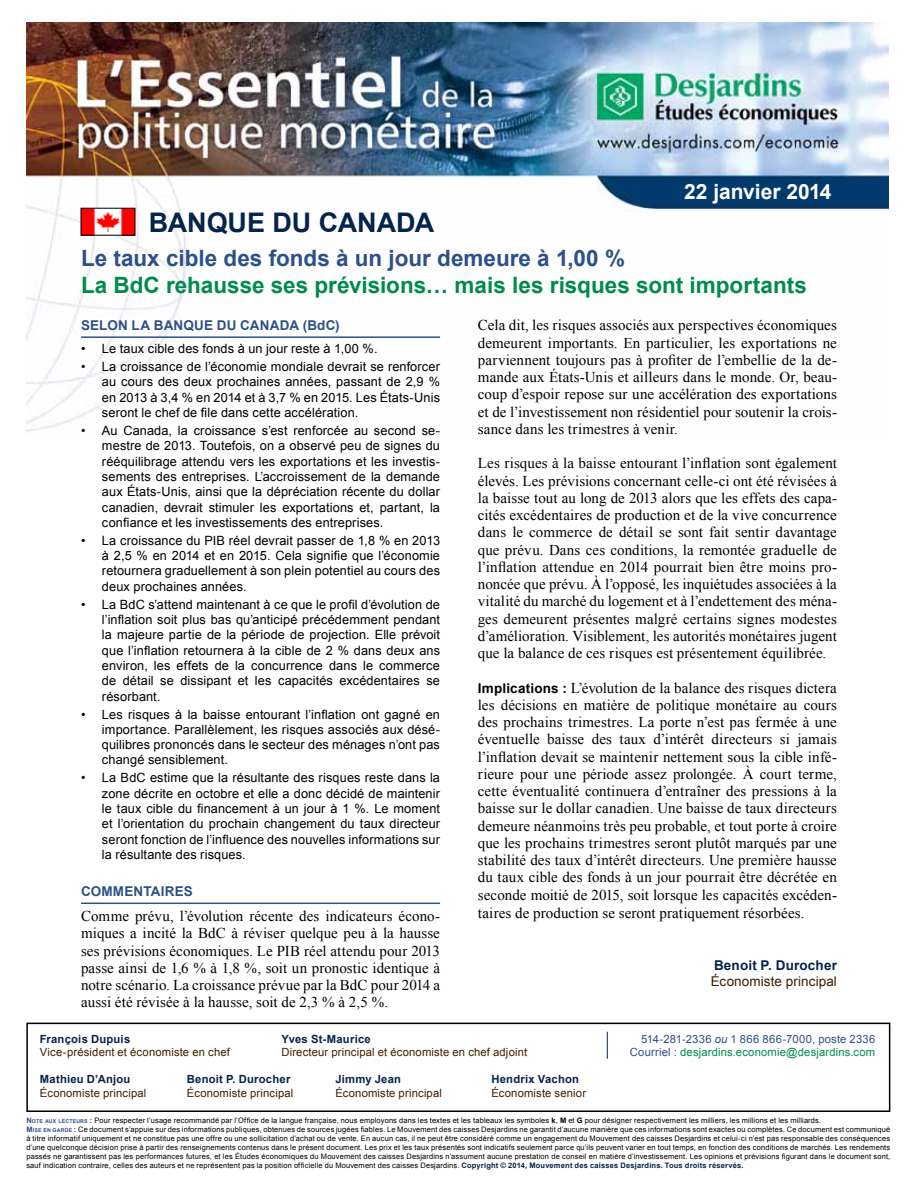
<style>
.page{position:relative;width:918px;height:1188px;background:#fff}
.page>*{position:absolute;margin:0;border:0;box-sizing:border-box;transform-origin:0 0}
.t1{font:700 27px "Arial";letter-spacing:-.005em;color:#05234b}
.t2{font:700 22.5px "Arial";color:#008b4d}
.t3{font:700 22.5px "Arial";color:#2d5088}
.t4{font:700 21px "Arial";color:#fff}
.t5{font:15px/17.2px "Times New Roman";letter-spacing:.005em;color:#000;text-align:justify}
.t6{font:700 13.5px "Arial";letter-spacing:.01em;color:#2d5088}
.t7{font:13.5px "Arial";letter-spacing:.005em;color:#401f00}
.t8{font:700 13.5px "Arial";letter-spacing:.015em;color:#05234b}
.t9{font:12.75px/15.3px "Arial";letter-spacing:.01em;color:#000;text-align:justify}
.t10{font:11.25px "Arial";letter-spacing:.015em;color:#401f00}
.t11{font:700 11.25px "Arial";letter-spacing:.02em;color:#05234b}
.t12{font:11.25px "Arial";letter-spacing:.015em;color:#008b4d}
.t13{font:11.25px "Arial";letter-spacing:.015em;color:#2d5088}
.t14{font:7.5px/9px "Arial";letter-spacing:.02em;color:#000}
.s1{font-family:"Arial";font-weight:700;font-size:13.5px}
.s2{font-style:italic}
.s3{color:#2d5088}
.s4{font-weight:700;color:#2d5088}
.s5{font-weight:700;font-size:5.25px;color:#2d5088}
.s6{font-weight:700}
.s7{font-weight:700;color:#05234b}
</style>
<div class="page">
<img style="left:26px;top:23px;width:862px;height:409px">
<div style="left:26px;top:1023px;width:864px;height:89px;border:2px solid #000"></div>
<svg style="left:607px;top:1032px;width:1px;height:27px"></svg>
<img style="left:83px;top:210px;width:50px;height:23px">
<hr style="left:81px;top:336px;width:359px;height:2px;background:#2d5088">
<hr style="left:81px;top:903px;width:359px;height:1px;background:#2d5088">
<h3 class="t4" style="left:684px;top:178px;width:149px">22 janvier 2014</h3>
<h1 class="t1" style="left:149px;top:205px;width:249px">Banque du Canada</h1>
<h2 class="t3" style="left:81px;top:243px;width:546px">Le taux cible des fonds à un jour demeure à 1,00 %</h2>
<h2 class="t2" style="left:81px;top:270px;width:728px">La BdC rehausse ses prévisions… mais les risques sont importants</h2>
<p class="t6" style="left:81px;top:316px;width:200px">Selon la Banque du Canada</p>
<p class="t6" style="left:303px;top:316px;width:38px">(BdC)</p>
<p class="t9" style="left:81px;top:341px;width:298px">• Le taux cible des fonds à un jour reste à 1,00 %.</p>
<p class="t9" style="left:102px;top:359px;width:340px;text-indent:-21px">• La croissance de l’économie mondiale devrait se renforcer au cours des deux prochaines années, passant de 2,9 % en 2013 à 3,4 % en 2014 et à 3,7 % en 2015. Les États‑Unis seront le chef de file dans cette accélération.</p>
<p class="t9" style="left:102px;top:423px;width:340px;text-indent:-21px">• Au Canada, la croissance s’est renforcée au second se&shy;mestre de 2013. Toutefois, on a observé peu de signes du rééquilibrage attendu vers les exportations et les investis&shy;sements des entreprises. L’accroissement de la demande aux États‑Unis, ainsi que la dépréciation récente du dollar canadien, devrait stimuler les exportations et, partant, la confiance et les investissements des entreprises.</p>
<p class="t9" style="left:102px;top:533px;width:340px;text-indent:-21px">• La croissance du PIB réel devrait passer de 1,8 % en 2013 à 2,5 % en 2014 et en 2015. Cela signifie que l’économie retournera graduellement à son plein potentiel au cours des deux prochaines années.</p>
<p class="t9" style="left:102px;top:597px;width:340px;text-indent:-21px">• La BdC s’attend maintenant à ce que le profil d’évolution de l’inflation soit plus bas qu’anticipé précédemment pendant la majeure partie de la période de projection. Elle prévoit que l’inflation retournera à la cible de 2 % dans deux ans environ, les effets de la concurrence dans le commerce de détail se dissipant et les capacités excédentaires se résorbant.</p>
<p class="t9" style="left:102px;top:707px;width:340px;text-indent:-21px">• Les risques à la baisse entourant l’inflation ont gagné en importance. Parallèlement, les risques associés aux désé&shy;quilibres prononcés dans le secteur des ménages n’ont pas changé sensiblement.</p>
<p class="t9" style="left:102px;top:770px;width:340px;text-indent:-21px">• La BdC estime que la résultante des risques reste dans la zone décrite en octobre et elle a donc décidé de maintenir le taux cible du financement à un jour à 1 %. Le moment et l’orientation du prochain changement du taux directeur seront fonction de l’influence des nouvelles informations sur la résultante des risques.</p>
<p class="t6" style="left:81px;top:882px;width:112px">Comm entaires</p>
<p class="t5" style="left:81px;top:907px;width:361px">Comme prévu, l’évolution récente des indicateurs écono&shy;miques a incité la BdC à réviser quelque peu à la hausse ses prévisions économiques. Le PIB réel attendu pour 2013 passe ainsi de 1,6 % à 1,8 %, soit un pronostic identique à notre scénario. La croissance prévue par la BdC pour 2014 a aussi été révisée à la hausse, soit de 2,3 % à 2,5 %.</p>
<p class="t5" style="left:478px;top:316px;width:361px">Cela dit, les risques associés aux perspectives économiques demeurent importants. En particulier, les exportations ne parviennent toujours pas à profiter de l’embellie de la de&shy;mande aux États-Unis et ailleurs dans le monde. Or, beau&shy;coup d’espoir repose sur une accélération des exportations et de l’investissement non résidentiel pour soutenir la crois&shy;sance dans les trimestres à venir.</p>
<p class="t5" style="left:478px;top:454px;width:361px">Les risques à la baisse entourant l’inflation sont également élevés. Les prévisions concernant celle-ci ont été révisées à la baisse tout au long de 2013 alors que les effets des capa&shy;cités excédentaires de production et de la vive concurrence dans le commerce de détail se sont fait sentir davantage que prévu. Dans ces conditions, la remontée graduelle de l’inflation attendue en 2014 pourrait bien être moins pro&shy;noncée que prévu. À l’opposé, les inquiétudes associées à la vitalité du marché du logement et à l’endettement des ména&shy;ges demeurent présentes malgré certains signes modestes d’amélioration. Visiblement, les autorités monétaires jugent que la balance de ces risques est présentement équilibrée.</p>
<p class="t5" style="left:478px;top:679px;width:361px"><span class="s1">Implications :</span> L’évolution de la balance des risques dictera les décisions en matière de politique monétaire au cours des prochains trimestres. La porte n’est pas fermée à une éventuelle baisse des taux d’intérêt directeurs si jamais l’inflation devait se maintenir nettement sous la cible infé&shy;rieure pour une période assez prolongée. À court terme, cette éventualité continuera d’entraîner des pressions à la baisse sur le dollar canadien. Une baisse de taux directeurs demeure néanmoins très peu probable, et tout porte à croire que les prochains trimestres seront plutôt marqués par une stabilité des taux d’intérêt directeurs. Une première hausse du taux cible des fonds à un jour pourrait être décrétée en seconde moitié de 2015, soit lorsque les capacités excéden&shy;taires de production se seront pratiquement résorbées.</p>
<p class="t8" style="left:714px;top:956px;width:125px">Benoit P. Durocher</p>
<p class="t7" style="left:711px;top:972px;width:128px">Économiste principal</p>
<p class="t11" style="left:40px;top:1032px;width:92px">François Dupuis</p>
<p class="t11" style="left:281px;top:1032px;width:91px">Yves St-Maurice</p>
<p class="t13" style="left:641px;top:1032px;width:236px">514-281-2336 <span class="s2">ou</span> 1 866 866-7000, poste 2336</p>
<p class="t10" style="left:40px;top:1045px;width:192px">Vice-président et économiste en chef</p>
<p class="t10" style="left:281px;top:1045px;width:247px">Directeur principal et économiste en chef adjoint</p>
<p class="t12" style="left:630px;top:1045px;width:247px"><span class="s3">Courriel :</span> desjardins.economie@desjardins.com</p>
<p class="t11" style="left:40px;top:1072px;width:92px">Mathieu D’Anjou</p>
<p class="t11" style="left:187px;top:1072px;width:105px">Benoit P. Durocher</p>
<p class="t11" style="left:335px;top:1072px;width:67px">Jimmy Jean</p>
<p class="t11" style="left:491px;top:1072px;width:89px">Hendrix Vachon</p>
<p class="t10" style="left:40px;top:1086px;width:108px">Économiste principal</p>
<p class="t10" style="left:187px;top:1086px;width:108px">Économiste principal</p>
<p class="t10" style="left:335px;top:1086px;width:108px">Économiste principal</p>
<p class="t10" style="left:491px;top:1086px;width:96px">Économiste senior</p>
<p class="t14" style="left:26px;top:1116px;width:865px"><span class="s4">N</span><span class="s5">OTE AUX LECTEURS</span> <span class="s4">:</span> Pour respecter l’usage recommandé par l’Office de la langue française, nous employons dans les textes et les tableaux les symboles <span class="s6">k</span>, <span class="s6">M</span> et <span class="s6">G</span> pour désigner respectivement les milliers, les millions et les milliards.<br><span class="s4">M</span><span class="s5">ISE EN GARDE</span> <span class="s4">:</span> Ce document s’appuie sur des informations publiques, obtenues de sources jugées fiables. Le Mouvement des caisses Desjardins ne garantit d’aucune manière que ces informations sont exactes ou complètes. Ce document est communiqué à titre informatif uniquement et ne constitue pas une offre ou une sollicitation d’achat ou de vente. En aucun cas, il ne peut être considéré comme un engagement du Mouvement des caisses Desjardins et celui-ci n’est pas responsable des conséquences d’une quelconque décision prise à partir des renseignements contenus dans le présent document. Les prix et les taux présentés sont indicatifs seulement parce qu’ils peuvent varier en tout temps, en fonction des conditions de marchés. Les rendements passés ne garantissent pas les performances futures, et les Études économiques du Mouvement des caisses Desjardins n’assument aucune prestation de conseil en matière d’investissement. Les opinions et prévisions figurant dans le document sont, sauf indication contraire, celles des auteurs et ne représentent pas la position officielle du Mouvement des caisses Desjardins. <span class="s7">Copyright © 2014, Mouvement des caisses Desjardins. Tous droits réservés.</span></p>
</div>
